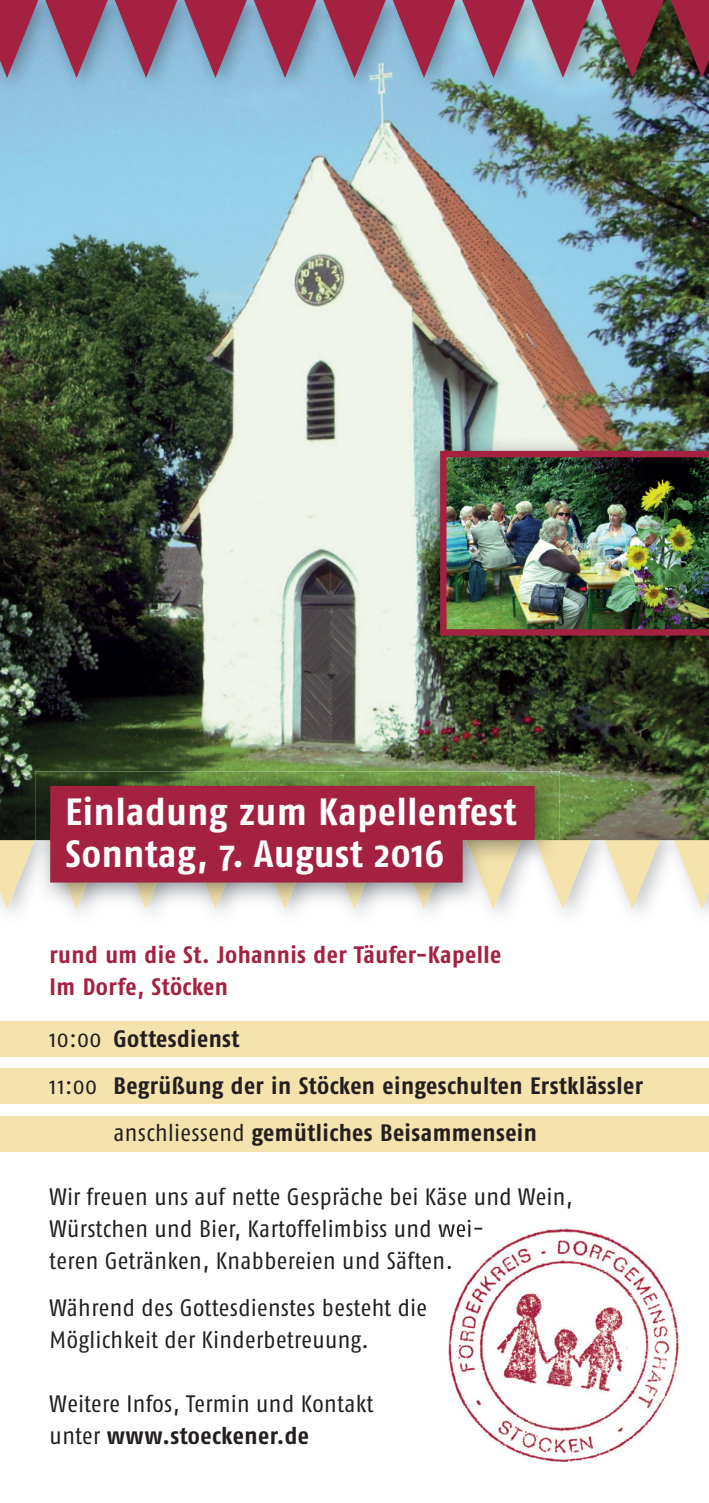
<style>
.page{position:relative;width:709px;height:1503px;background:#fff}
.page>*{position:absolute;margin:0;border:0;box-sizing:border-box;transform-origin:0 0}
.t1{font:700 38px/42.5px "Fago Co";letter-spacing:.02em;color:#fff;scale:1.05 1}
.t2{font:23.75px/32px "Fago Co";letter-spacing:.02em;color:#231f20;scale:1.05 1}
.t3{font:700 23.75px "Fago Co";letter-spacing:.02em;color:#231f20;scale:1.05 1}
.t4{font:700 23.75px/32px "Fago Co";letter-spacing:.02em;color:#a52141;scale:1.05 1}
.s1{font-weight:400}
.s2{font-weight:700}
</style>
<div class="page">
<img style="left:0;top:0;width:709px;height:913px">
<svg style="left:0;top:831px;width:38px;height:78px;background:#d5cdb1"></svg>
<svg style="left:45px;top:907px;width:63px;height:2px"></svg>
<svg style="left:115px;top:907px;width:62px;height:2px"></svg>
<svg style="left:184px;top:907px;width:63px;height:2px"></svg>
<svg style="left:254px;top:907px;width:62px;height:2px"></svg>
<svg style="left:323px;top:907px;width:63px;height:2px"></svg>
<svg style="left:393px;top:907px;width:62px;height:2px"></svg>
<svg style="left:462px;top:907px;width:62px;height:2px"></svg>
<svg style="left:531px;top:831px;width:63px;height:78px"></svg>
<svg style="left:601px;top:831px;width:62px;height:78px"></svg>
<svg style="left:670px;top:831px;width:39px;height:78px"></svg>
<div style="left:0;top:1116px;width:709px;height:35px;background:#f4e3ac"></div>
<div style="left:0;top:1068px;width:709px;height:36px;background:#f4e3ac"></div>
<div style="left:0;top:1020px;width:709px;height:36px;background:#f4e3ac"></div>
<img style="left:35px;top:771px;width:524px;height:136px">
<img style="left:49px;top:840px;width:55px;height:67px">
<img style="left:118px;top:882px;width:56px;height:25px">
<img style="left:188px;top:882px;width:55px;height:25px">
<img style="left:257px;top:882px;width:56px;height:25px">
<img style="left:327px;top:882px;width:55px;height:25px">
<img style="left:396px;top:882px;width:55px;height:25px">
<img style="left:466px;top:840px;width:55px;height:67px">
<img style="left:535px;top:840px;width:24px;height:60px">
<div style="left:50px;top:786px;width:484px;height:54px;background:#a52141"></div>
<div style="left:50px;top:828px;width:412px;height:54px;background:#a52141"></div>
<img style="left:416px;top:437px;width:293px;height:224px">
<img style="left:440px;top:451px;width:269px;height:184px">
<img style="left:448px;top:1227px;width:231px;height:235px">
<img style="left:447px;top:1225px;width:35px;height:15px">
<img style="left:447px;top:1251px;width:4px;height:21px">
<svg style="left:0;top:0;width:38px;height:78px;background:#945a79"></svg>
<svg style="left:45px;top:0;width:63px;height:78px;background:#946987"></svg>
<svg style="left:115px;top:0;width:62px;height:78px;background:#946887"></svg>
<svg style="left:184px;top:0;width:63px;height:78px;background:#956a88"></svg>
<svg style="left:254px;top:0;width:62px;height:78px;background:#956987"></svg>
<svg style="left:323px;top:0;width:63px;height:78px;background:#966b88"></svg>
<svg style="left:393px;top:0;width:62px;height:78px;background:#966a88"></svg>
<svg style="left:462px;top:0;width:62px;height:78px;background:#9a6f8a"></svg>
<svg style="left:531px;top:0;width:63px;height:78px;background:#9d6f83"></svg>
<img style="left:601px;top:0;width:62px;height:78px">
<svg style="left:670px;top:0;width:39px;height:78px;background:#76303c"></svg>
<h1 class="t1" style="left:66px;top:789px;width:431px">Einladung zum Kapellenfest<br>Sonntag, 7. August 2016</h1>
<p class="t4" style="left:50px;top:938px;width:432px">rund um die St. Johannis der Täufer-Kapelle<br>Im Dorfe, Stöcken</p>
<p class="t3" style="left:50px;top:1024px;width:182px"><span class="s1">10:00</span> Gottesdienst</p>
<p class="t3" style="left:50px;top:1071px;width:567px"><span class="s1">11:00</span> Begrüßung der in Stöcken eingeschulten Erstklässler</p>
<p class="t3" style="left:113px;top:1118px;width:405px"><span class="s1">anschliessend</span> gemütliches Beisammensein</p>
<p class="t2" style="left:50px;top:1180px;width:500px">Wir freuen uns auf nette Gespräche bei Käse und Wein,<br>Würstchen und Bier, Kartoffelimbiss und wei-<br>teren Getränken, Knabbereien und Säften.</p>
<p class="t2" style="left:50px;top:1291px;width:361px">Während des Gottesdienstes besteht die<br>Möglichkeit der Kinderbetreuung.</p>
<p class="t2" style="left:50px;top:1387px;width:310px">Weitere Infos, Termin und Kontakt unter <span class="s2">www.stoeckener.de</span></p>
</div>
